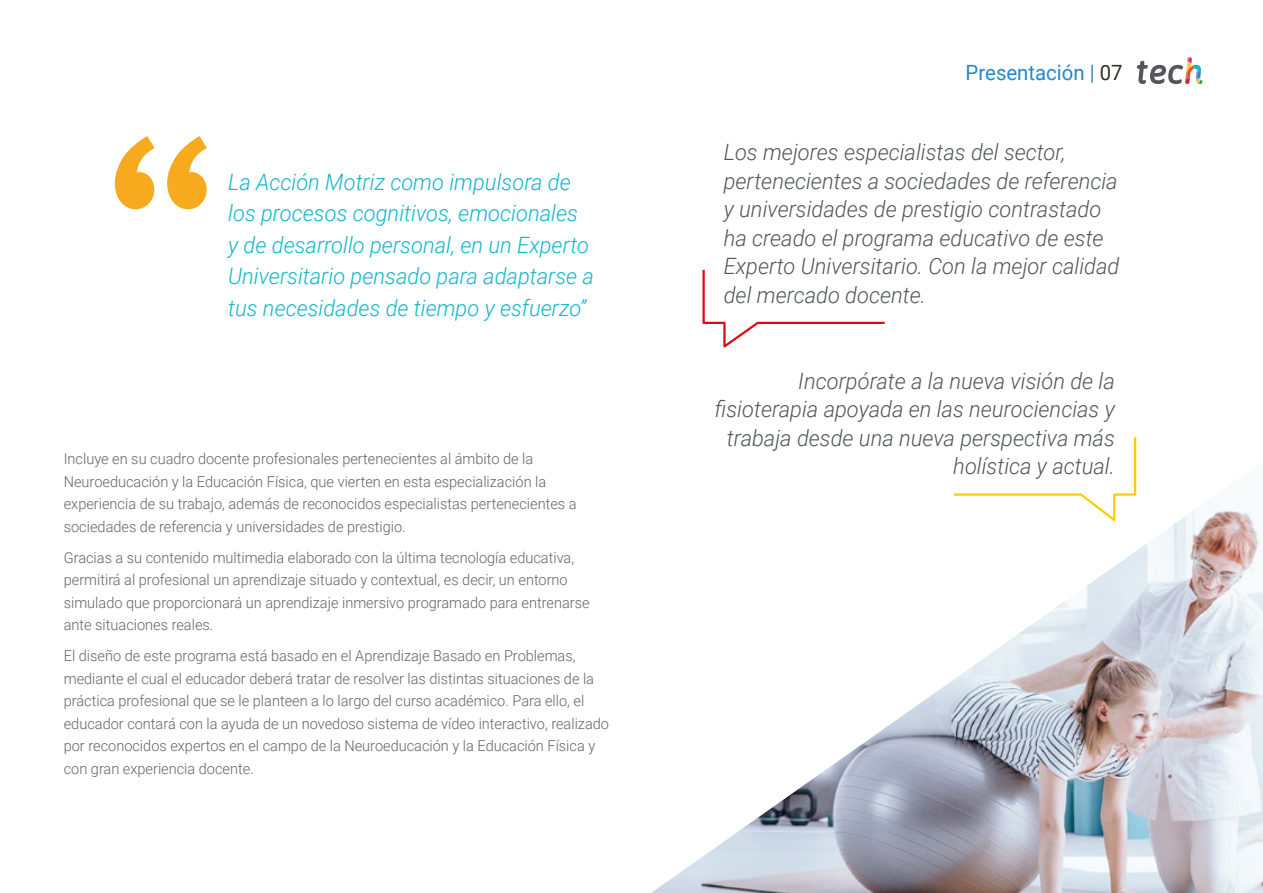
<style>
.page{position:relative;width:1263px;height:893px;background:#fff}
.page>*{position:absolute;margin:0;border:0;box-sizing:border-box;transform-origin:0 0}
.t1{font:italic 300 22.5px/28.5px "Roboto";color:#52555b;text-align:right}
.t2{font:italic 300 22.5px/31.5px "Roboto";color:#0fb6cf}
.t3{font:21px "Roboto";color:#2488c9}
.t4{font:300 15px/22.5px "Roboto";color:#61646a}
.s1{color:#312e20}
</style>
<div class="page">
<svg style="left:115px;top:136px;width:92px;height:73px"></svg>
<img style="left:651px;top:498px;width:612px;height:395px">
<svg style="left:1137px;top:57px;width:65px;height:27px"></svg>
<svg style="left:952px;top:437px;width:185px;height:88px"></svg>
<svg style="left:702px;top:269px;width:183px;height:79px"></svg>
<h1 class="t2" style="left:228px;top:165px;width:367px">La Acción Motriz como impulsora de los procesos cognitivos, emocionales<br>y de desarrollo personal, en un Experto Universitario pensado para adaptarse a tus necesidades de tiempo y esfuerzo”</h1>
<p class="t4" style="left:64px;top:447px;width:514px">Incluye en su cuadro docente profesionales pertenecientes al ámbito de la Neuroeducación y la Educación Física, que vierten en esta especialización la experiencia de su trabajo, además de reconocidos especialistas pertenecientes a sociedades de referencia y universidades de prestigio.</p>
<p class="t4" style="left:64px;top:545px;width:527px">Gracias a su contenido multimedia elaborado con la última tecnología educativa, permitirá al profesional un aprendizaje situado y contextual, es decir, un entorno simulado que proporcionará un aprendizaje inmersivo programado para entrenarse ante situaciones reales.</p>
<p class="t4" style="left:64px;top:644px;width:547px">El diseño de este programa está basado en el Aprendizaje Basado en Problemas, mediante el cual el educador deberá tratar de resolver las distintas situaciones de la práctica profesional que se le planteen a lo largo del curso académico. Para ello, el educador contará con la ayuda de un novedoso sistema de vídeo interactivo, realizado por reconocidos expertos en el campo de la Neuroeducación y la Educación Física y con gran experiencia docente.</p>
<h2 class="t3" style="left:966px;top:57px;width:159px">Presentación | <span class="s1">07</span></h2>
<h1 class="t1" style="left:724px;top:137px;width:397px;text-align:left">Los mejores especialistas del sector, pertenecientes a sociedades de referencia y universidades de prestigio contrastado ha creado el programa educativo de este Experto Universitario. Con la mejor calidad del mercado docente.</h1>
<h1 class="t1" style="left:715px;top:366px;width:401px">Incorpórate a la nueva visión de la fisioterapia apoyada en las neurociencias y trabaja desde una nueva perspectiva más holística y actual.</h1>
</div>
